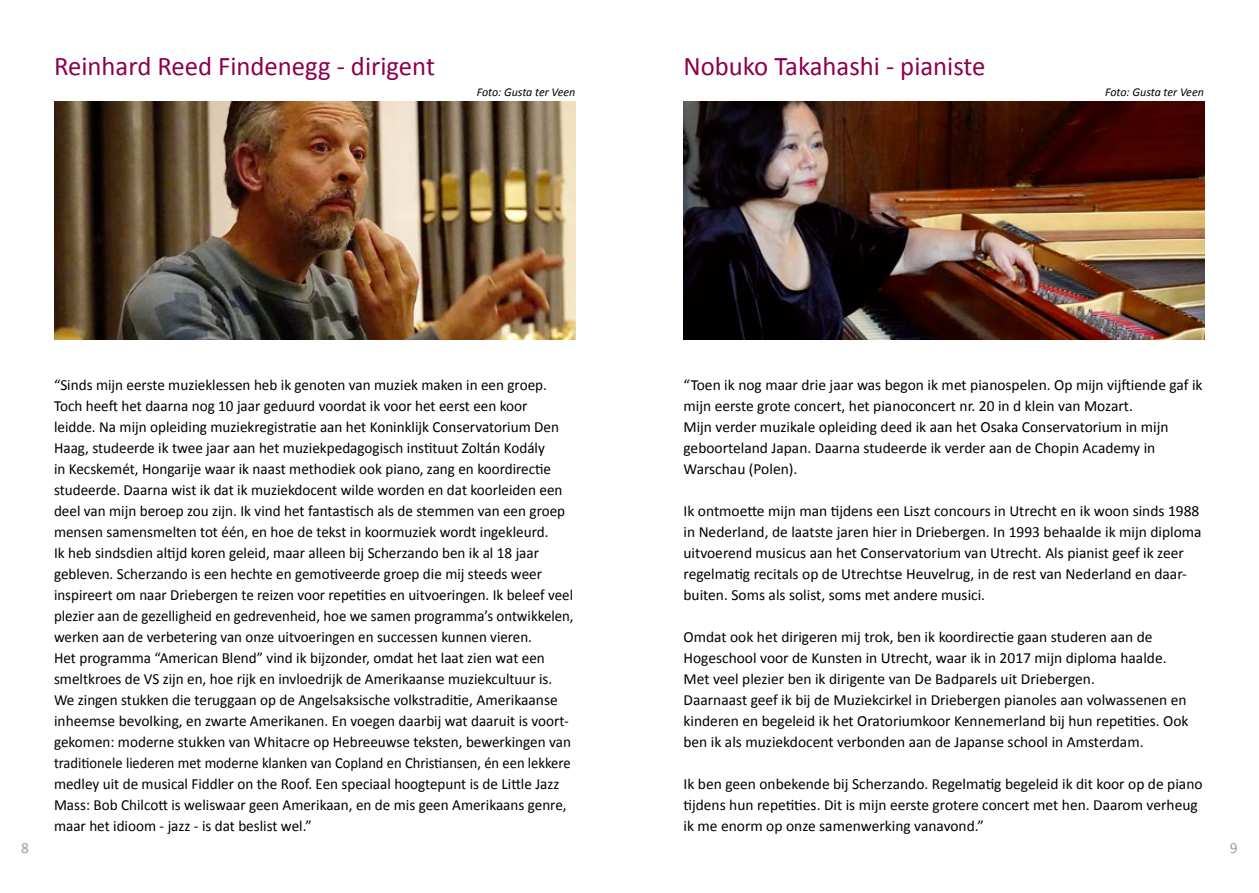
<style>
.page{position:relative;width:1259px;height:893px;background:#fff}
.page>*{position:absolute;margin:0;border:0;box-sizing:border-box;transform-origin:0 0}
.t1{font:27px "Calibri";color:#8d004c}
.t2{font:15.45px/21px "Calibri";color:#000}
.t3{font:15.45px "Calibri";color:#9d9d9c}
.t4{font:italic 12px "Calibri";letter-spacing:-.005em;color:#000}
</style>
<div class="page">
<img style="left:54px;top:101px;width:521px;height:238px">
<img style="left:683px;top:101px;width:521px;height:238px">
<h1 class="t1" style="left:54px;top:49px;width:382px">Reinhard Reed Findenegg - dirigent</h1>
<p class="t4" style="left:477px;top:85px;width:100px">Foto: Gusta ter Veen</p>
<h1 class="t1" style="left:683px;top:49px;width:303px">Nobuko Takahashi - pianiste</h1>
<p class="t4" style="left:1105px;top:85px;width:100px">Foto: Gusta ter Veen</p>
<p class="t2" style="left:54px;top:374px;width:521px">“Sinds mijn eerste muzieklessen heb ik genoten van muziek maken in een groep.<br>Toch heeft het daarna nog 10 jaar geduurd voordat ik voor het eerst een koor<br>leidde. Na mijn opleiding muziekregistratie aan het Koninklijk Conservatorium Den Haag, studeerde ik twee jaar aan het muziekpedagogisch instituut Zoltán Kodály<br>in Kecskemét, Hongarije waar ik naast methodiek ook piano, zang en koordirectie studeerde. Daarna wist ik dat ik muziekdocent wilde worden en dat koorleiden een deel van mijn beroep zou zijn. Ik vind het fantastisch als de stemmen van een groep mensen samensmelten tot één, en hoe de tekst in koormuziek wordt ingekleurd.<br>Ik heb sindsdien altijd koren geleid, maar alleen bij Scherzando ben ik al 18 jaar gebleven. Scherzando is een hechte en gemotiveerde groep die mij steeds weer inspireert om naar Driebergen te reizen voor repetities en uitvoeringen. Ik beleef veel plezier aan de gezelligheid en gedrevenheid, hoe we samen programma’s ontwikkelen, werken aan de verbetering van onze uitvoeringen en successen kunnen vieren.<br>Het programma “American Blend” vind ik bijzonder, omdat het laat zien wat een smeltkroes de VS zijn en, hoe rijk en invloedrijk de Amerikaanse muziekcultuur is.<br>We zingen stukken die teruggaan op de Angelsaksische volkstraditie, Amerikaanse inheemse bevolking, en zwarte Amerikanen. En voegen daarbij wat daaruit is voort&shy;gekomen: moderne stukken van Whitacre op Hebreeuwse teksten, bewerkingen van traditionele liederen met moderne klanken van Copland en Christiansen, én een lekkere medley uit de musical Fiddler on the Roof. Een speciaal hoogtepunt is de Little Jazz Mass: Bob Chilcott is weliswaar geen Amerikaan, en de mis geen Amerikaans genre, maar het idioom - jazz - is dat beslist wel.”</p>
<p class="t2" style="left:683px;top:374px;width:521px">“Toen ik nog maar drie jaar was begon ik met pianospelen. Op mijn vijftiende gaf ik mijn eerste grote concert, het pianoconcert nr. 20 in d klein van Mozart.<br>Mijn verder muzikale opleiding deed ik aan het Osaka Conservatorium in mijn geboorteland Japan. Daarna studeerde ik verder aan de Chopin Academy in Warschau (Polen).</p>
<p class="t2" style="left:683px;top:500px;width:519px">Ik ontmoette mijn man tijdens een Liszt concours in Utrecht en ik woon sinds 1988 in Nederland, de laatste jaren hier in Driebergen. In 1993 behaalde ik mijn diploma uitvoerend musicus aan het Conservatorium van Utrecht. Als pianist geef ik zeer regelmatig recitals op de Utrechtse Heuvelrug, in de rest van Nederland en daar&shy;buiten. Soms als solist, soms met andere musici.</p>
<p class="t2" style="left:683px;top:626px;width:506px">Omdat ook het dirigeren mij trok, ben ik koordirectie gaan studeren aan de Hogeschool voor de Kunsten in Utrecht, waar ik in 2017 mijn diploma haalde.<br>Met veel plezier ben ik dirigente van De Badparels uit Driebergen.<br>Daarnaast geef ik bij de Muziekcirkel in Driebergen pianoles aan volwassenen en kinderen en begeleid ik het Oratoriumkoor Kennemerland bij hun repetities. Ook ben ik als muziekdocent verbonden aan de Japanse school in Amsterdam.</p>
<p class="t2" style="left:683px;top:773px;width:520px">Ik ben geen onbekende bij Scherzando. Regelmatig begeleid ik dit koor op de piano tijdens hun repetities. Dit is mijn eerste grotere concert met hen. Daarom verheug ik me enorm op onze samenwerking vanavond.”</p>
<p class="t3" style="left:21px;top:838px;width:9px">8</p>
<p class="t3" style="left:1229px;top:838px;width:9px">9</p>
</div>
